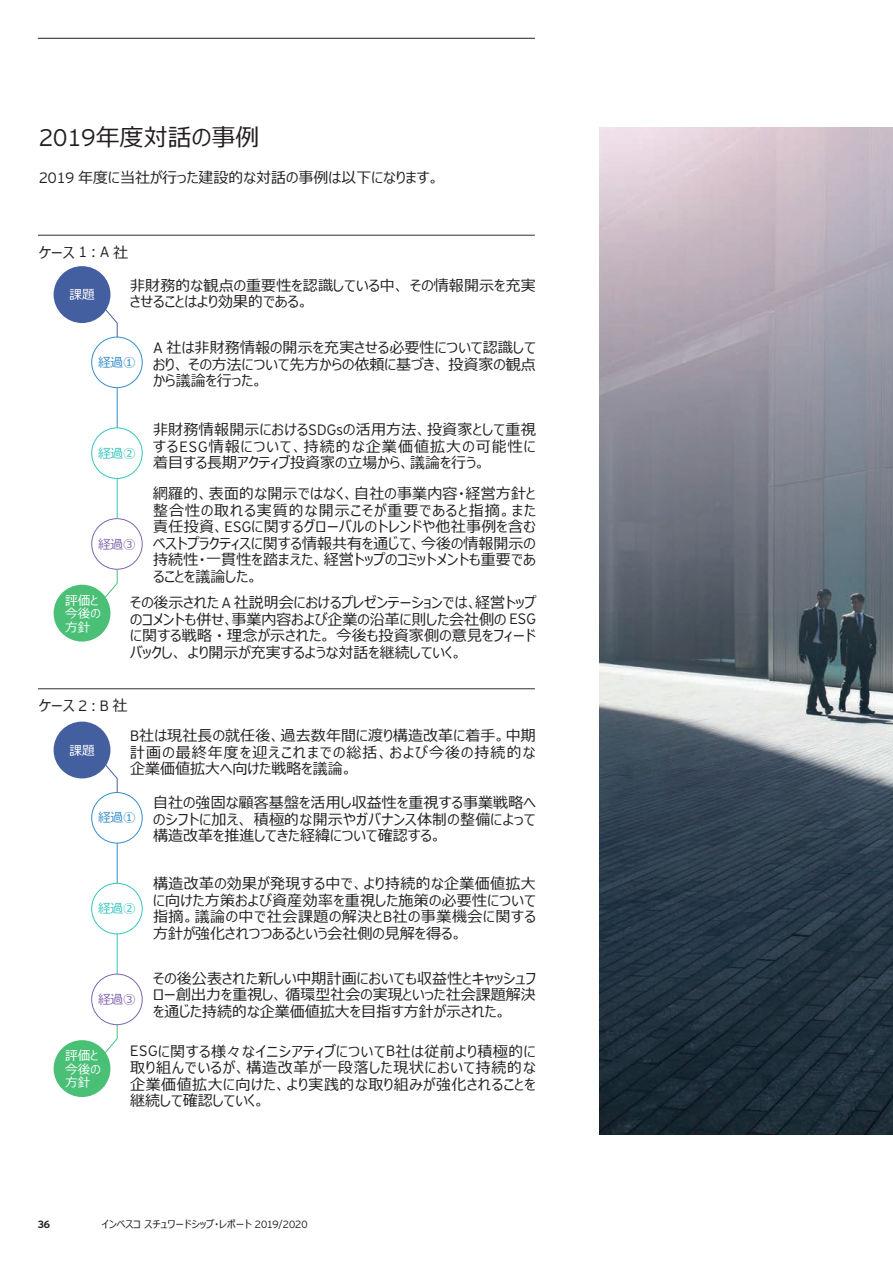
<style>
.page{position:relative;width:893px;height:1263px;background:#fff}
.page>*{position:absolute;margin:0;border:0;box-sizing:border-box;transform-origin:0 0}
.t1{font:24px "Meiryo UI";color:#231f20}
.t2{font:15px/16.5px "Meiryo UI";color:#231f20;text-align:justify}
.t3{font:12.6px/13.5px "Meiryo UI";color:#fff}
.t4{font:12.6px "Meiryo UI";color:#603e99}
.t5{font:12.6px "Meiryo UI";color:#00b8af}
.t6{font:12.6px "Meiryo UI";color:#0072bc}
.t7{font:10.5px "Meiryo UI";color:#231f20}
.t8{font:700 10.5px "Invesco Interstate";color:#231f20}
.s1{font-family:"Invesco Interstate";font-weight:300}
</style>
<div class="page">
<hr style="left:38px;top:38px;width:497px;height:1px;background:#231f20">
<hr style="left:38px;top:235px;width:497px;height:1px;background:#312f30">
<hr style="left:38px;top:688px;width:497px;height:1px;background:#312f30">
<svg style="left:90px;top:569px;width:28px;height:45px"></svg>
<svg style="left:91px;top:292px;width:27px;height:46px"></svg>
<hr style="left:117px;top:478px;width:1px;height:41px;background:#00b8af">
<hr style="left:117px;top:388px;width:1px;height:40px;background:#0072bc">
<div style="left:91px;top:518px;width:52px;height:52px;border:1px solid #603e99;border-radius:50%"></div>
<div style="left:91px;top:427px;width:52px;height:52px;border:1px solid #00b8af;border-radius:50%"></div>
<div style="left:91px;top:337px;width:52px;height:51px;border:1px solid #0072bc;border-radius:50%"></div>
<div style="left:54px;top:266px;width:56px;height:57px;background:#435fa0;border-radius:50%"></div>
<div style="left:54px;top:585px;width:56px;height:57px;background:#4ac077;border-radius:50%"></div>
<svg style="left:91px;top:1024px;width:27px;height:46px"></svg>
<svg style="left:90px;top:747px;width:28px;height:46px"></svg>
<hr style="left:117px;top:934px;width:1px;height:40px;background:#00b8af">
<hr style="left:117px;top:843px;width:1px;height:40px;background:#0072bc">
<div style="left:91px;top:974px;width:52px;height:51px;border:1px solid #603e99;border-radius:50%"></div>
<div style="left:91px;top:883px;width:52px;height:51px;border:1px solid #00b8af;border-radius:50%"></div>
<div style="left:91px;top:792px;width:52px;height:51px;border:1px solid #0072bc;border-radius:50%"></div>
<div style="left:54px;top:722px;width:56px;height:56px;background:#435fa0;border-radius:50%"></div>
<div style="left:54px;top:1040px;width:56px;height:57px;background:#4ac077;border-radius:50%"></div>
<img style="left:600px;top:128px;width:293px;height:1006px">
<h1 class="t1" style="left:39px;top:120px;width:222px"><span class="s1">2019</span>年度対話の事例</h1>
<p class="t2" style="left:39px;top:171px;width:402px"><span class="s1">2019</span> 年度に当社が行った建設的な対話の事例は以下になります。</p>
<p class="t2" style="left:39px;top:245px;width:91px">ケース <span class="s1">1 : A</span> 社</p>
<p class="t3" style="left:69px;top:288px;width:27px">課題</p>
<p class="t2" style="left:130px;top:278px;width:407px">非財務的な観点の重要性を認識している中、その情報開示を充実させることはより効果的である。</p>
<p class="t6" style="left:98px;top:354px;width:39px">経過①</p>
<p class="t5" style="left:98px;top:444px;width:39px">経過②</p>
<p class="t4" style="left:98px;top:535px;width:39px">経過③</p>
<p class="t2" style="left:153px;top:340px;width:384px"><span class="s1">A</span> 社は非財務情報の開示を充実させる必要性について認識しており、その方法について先方からの依頼に基づき、投資家の観点から議論を行った。</p>
<p class="t2" style="left:153px;top:422px;width:384px">非財務情報開示における<span class="s1">SDGs</span>の活用方法、投資家として重視する<span class="s1">ESG</span>情報について、持続的な企業価値拡大の可能性に着目する長期アクティブ投資家の立場から、議論を行う。</p>
<p class="t2" style="left:153px;top:486px;width:384px">網羅的、表面的な開示ではなく、自社の事業内容・経営方針と整合性の取れる実質的な開示こそが重要であると指摘。また責任投資、<span class="s1">ESG</span>に関するグローバルのトレンドや他社事例を含むベストプラクティスに関する情報共有を通じて、今後の情報開示の持続性・一貫性を踏まえた、経営トップのコミットメントも重要であることを議論した。</p>
<p class="t3" style="left:65px;top:594px;width:37px">評価と今後の方針</p>
<p class="t2" style="left:130px;top:595px;width:407px">その後示された <span class="s1">A</span> 社説明会におけるプレゼンテーションでは、経営トップのコメントも併せ、事業内容および企業の沿革に則した会社側の <span class="s1">ESG</span>に関する戦略・理念が示された。今後も投資家側の意見をフィードバックし、より開示が充実するような対話を継続していく。</p>
<p class="t2" style="left:39px;top:698px;width:90px">ケース <span class="s1">2 : B</span> 社</p>
<p class="t3" style="left:69px;top:744px;width:27px">課題</p>
<p class="t2" style="left:130px;top:728px;width:407px"><span class="s1">B</span>社は現社長の就任後、過去数年間に渡り構造改革に着手。中期計画の最終年度を迎えこれまでの総括、および今後の持続的な企業価値拡大へ向けた戦略を議論。</p>
<p class="t6" style="left:98px;top:809px;width:39px">経過①</p>
<p class="t5" style="left:98px;top:900px;width:39px">経過②</p>
<p class="t4" style="left:98px;top:990px;width:39px">経過③</p>
<p class="t2" style="left:153px;top:795px;width:384px">自社の強固な顧客基盤を活用し収益性を重視する事業戦略へのシフトに加え、積極的な開示やガバナンス体制の整備によって構造改革を推進してきた経緯について確認する。</p>
<p class="t2" style="left:153px;top:876px;width:384px">構造改革の効果が発現する中で、より持続的な企業価値拡大に向けた方策および資産効率を重視した施策の必要性について指摘。議論の中で社会課題の解決と<span class="s1">B</span>社の事業機会に関する方針が強化されつつあるという会社側の見解を得る。</p>
<p class="t2" style="left:153px;top:971px;width:384px">その後公表された新しい中期計画においても収益性とキャッシュフロー創出力を重視し、循環型社会の実現といった社会課題解決を通じた持続的な企業価値拡大を目指す方針が示された。</p>
<p class="t3" style="left:65px;top:1050px;width:37px">評価と今後の方針</p>
<p class="t2" style="left:130px;top:1044px;width:407px"><span class="s1">ESG</span>に関する様々なイニシアティブについて<span class="s1">B</span>社は従前より積極的に取り組んでいるが、構造改革が一段落した現状において持続的な企業価値拡大に向けた、より実践的な取り組みが強化されることを継続して確認していく。</p>
<p class="t8" style="left:38px;top:1218px;width:14px">36</p>
<p class="t7" style="left:102px;top:1217px;width:208px">インベスコ スチュワードシップ・レポート <span class="s1">2019/2020</span></p>
</div>
